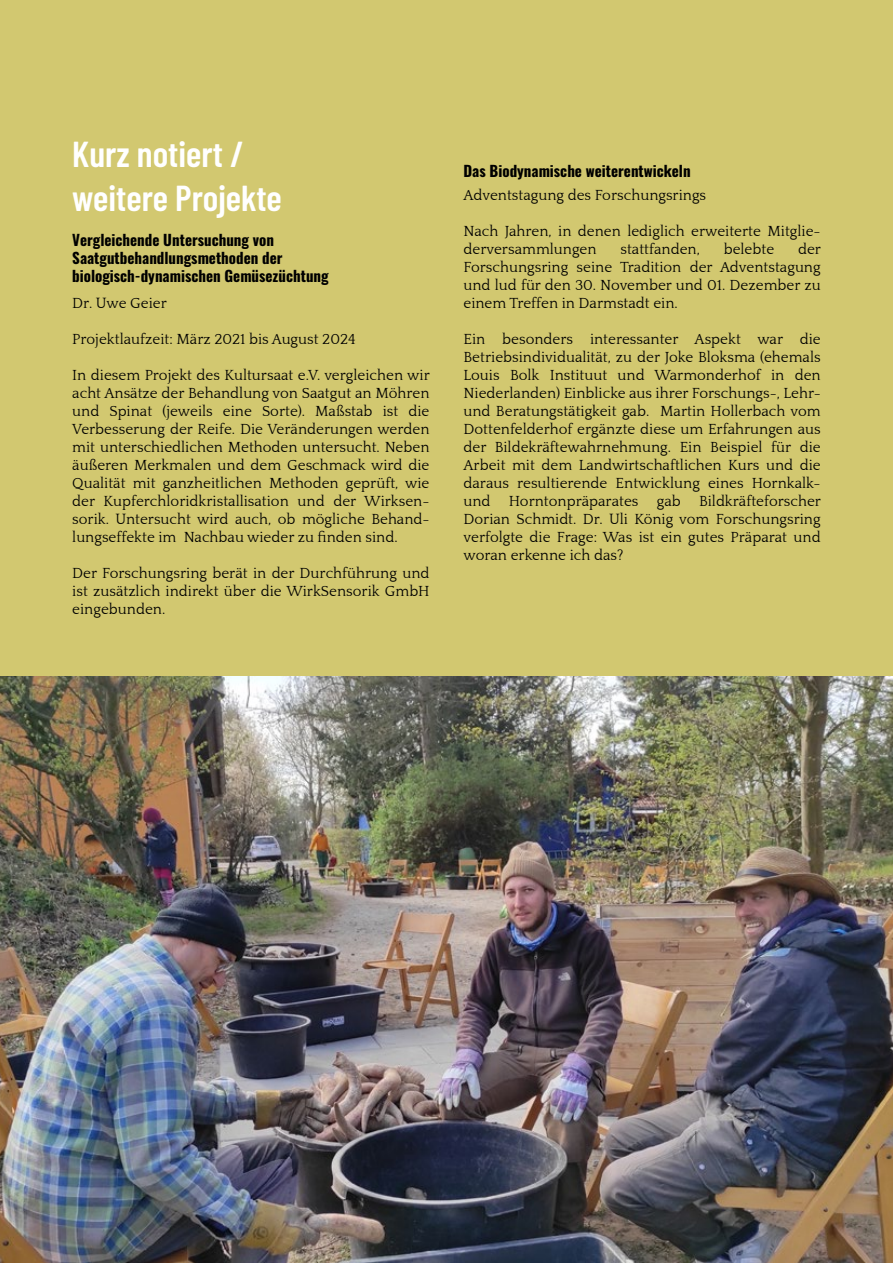
<style>
.page{position:relative;width:893px;height:1263px;background:#d2c870}
.page>*{position:absolute;margin:0;border:0;box-sizing:border-box;transform-origin:0 0}
.t1{font:600 36px/43.2px "Barlow Condensed";color:#fff}
.t2{font:15px/18px "Quattrocento";color:#000;text-align:justify}
.t3{font:700 15px/18px "Oswald";color:#000}
</style>
<div class="page">
<img style="left:0;top:677px;width:893px;height:586px">
<h1 class="t1" style="left:72px;top:130px;width:211px">Kurz notiert / weitere Projekte</h1>
<p class="t3" style="left:72px;top:232px;width:258px">Vergleichende Untersuchung von<br>Saatgutbehandlungsmethoden der biologisch-dynamischen Gemüsezüchtung</p>
<p class="t2" style="left:72px;top:294px;width:96px">Dr. Uwe Geier</p>
<p class="t2" style="left:72px;top:330px;width:285px">Projektlaufzeit: März 2021 bis August 2024</p>
<p class="t2" style="left:72px;top:366px;width:359px">In diesem Projekt des Kultursaat e.V. vergleichen wir acht Ansätze der Behandlung von Saatgut an Möhren und Spinat (jeweils eine Sorte). Maßstab ist die Verbesserung der Reife. Die Veränderungen werden mit unterschiedlichen Methoden untersucht. Neben äußeren Merkmalen und dem Geschmack wird die Qualität mit ganzheitlichen Methoden geprüft, wie der Kupferchloridkristallisation und der Wirksen&shy;sorik. Untersucht wird auch, ob mögliche Behand&shy;lungseffekte im Nachbau wieder zu finden sind.</p>
<p class="t2" style="left:72px;top:564px;width:359px">Der Forschungsring berät in der Durchführung und ist zusätzlich indirekt über die WirkSensorik GmbH eingebunden.</p>
<p class="t3" style="left:463px;top:163px;width:229px">Das Biodynamische weiterentwickeln</p>
<p class="t2" style="left:463px;top:186px;width:244px">Adventstagung des Forschungsrings</p>
<p class="t2" style="left:463px;top:222px;width:359px">Nach Jahren, in denen lediglich erweiterte Mitglie&shy;derversammlungen</p>
<p class="t2" style="left:620px;top:240px;width:81px">stattfanden,</p>
<p class="t2" style="left:724px;top:240px;width:52px">belebte</p>
<p class="t2" style="left:463px;top:240px;width:359px;text-indent:335px">der Forschungsring seine Tradition der Adventstagung und lud für den 30. November und 01. Dezember zu einem Treffen in Darmstadt ein.</p>
<p class="t2" style="left:463px;top:330px;width:359px">Ein besonders interessanter Aspekt war die Betriebsindividualität, zu der Joke Bloksma (ehemals Louis Bolk Instituut und Warmonderhof in den Niederlanden) Einblicke aus ihrer Forschungs-, Lehr&shy;und Beratungstätigkeit gab. Martin Hollerbach vom Dottenfelderhof ergänzte diese um Erfahrungen aus der Bildekräftewahrnehmung. Ein Beispiel für die Arbeit mit dem Landwirtschaftlichen Kurs und die daraus resultierende Entwicklung eines Hornkalk&shy;und Horntonpräparates gab Bildkräfteforscher Dorian Schmidt. Dr. Uli König vom Forschungsring verfolgte die Frage: Was ist ein gutes Präparat und woran erkenne ich das?</p>
</div>
